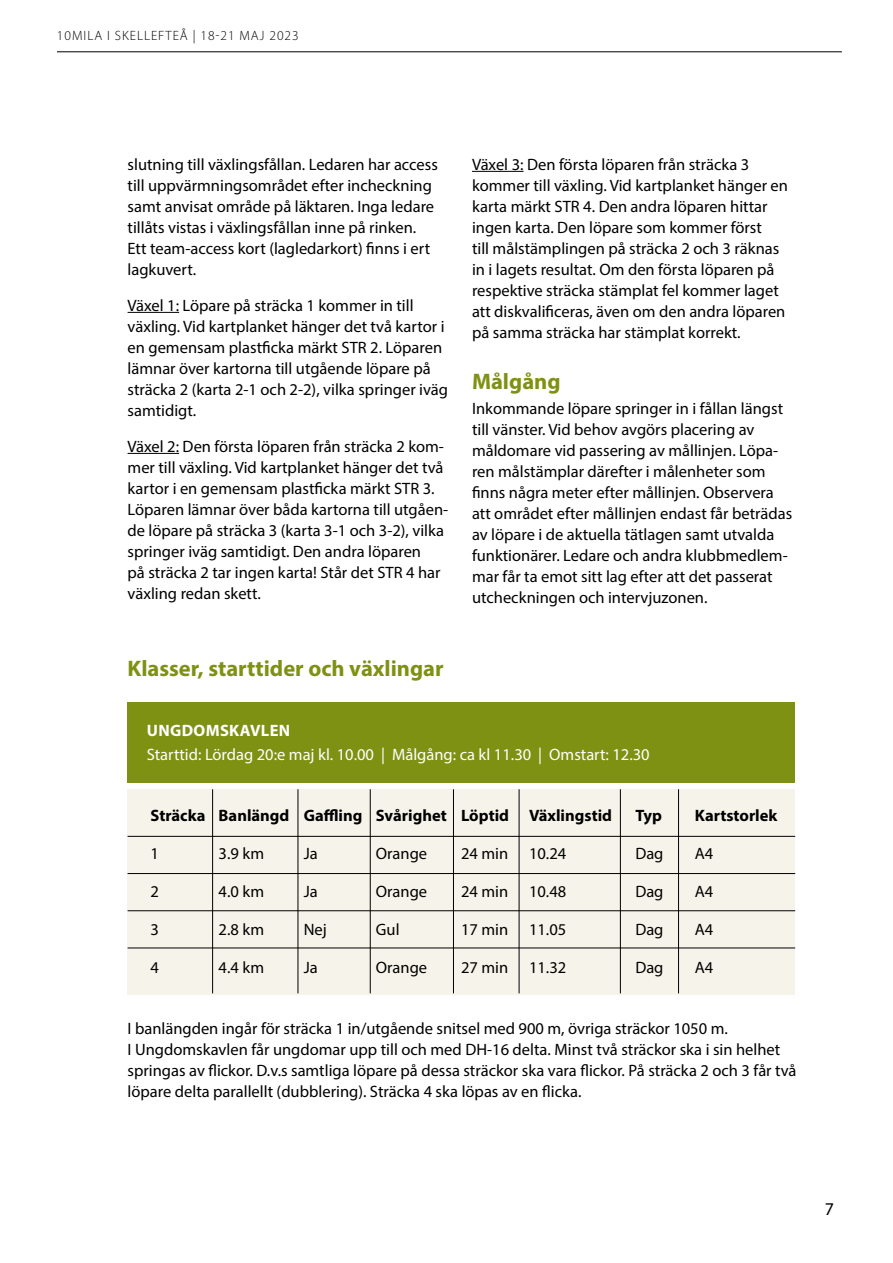
<style>
.page{position:relative;width:893px;height:1263px;background:#fff}
.page>*{position:absolute;margin:0;border:0;box-sizing:border-box;transform-origin:0 0}
.t1{font:700 22.5px "Myriad Pro";color:#7f9112}
.t2{font:18px "Myriad Pro";color:#000}
.t3{font:16.5px/21px "Myriad Pro";color:#000}
.t4{font:700 16.5px "Myriad Pro";color:#000}
.t5{font:16.5px "Myriad Pro";color:#fff}
.t6{font:700 16.5px "Myriad Pro";letter-spacing:.02em;color:#fff}
.t7{font:13.5px "Myriad Variable Concept";letter-spacing:.07em;color:#000}
</style>
<div class="page">
<hr style="left:57px;top:51px;width:785px;height:1px;background:#000">
<hr style="left:128px;top:312px;width:51px;height:1px;background:#000">
<hr style="left:128px;top:453px;width:51px;height:1px;background:#000">
<hr style="left:472px;top:171px;width:52px;height:1px;background:#000">
<div style="left:128px;top:702px;width:667px;height:81px;background:#7f9112"></div>
<div style="left:128px;top:789px;width:667px;height:205px;background:#f6f4ea"></div>
<hr style="left:128px;top:836px;width:667px;height:1px;background:#000">
<hr style="left:128px;top:910px;width:667px;height:1px;background:#000">
<hr style="left:128px;top:873px;width:667px;height:1px;background:#000">
<hr style="left:128px;top:948px;width:667px;height:1px;background:#000">
<hr style="left:212px;top:789px;width:1px;height:204px;background:#000">
<hr style="left:370px;top:789px;width:1px;height:204px;background:#000">
<hr style="left:519px;top:789px;width:1px;height:204px;background:#000">
<hr style="left:298px;top:789px;width:1px;height:204px;background:#000">
<hr style="left:453px;top:789px;width:1px;height:204px;background:#000">
<hr style="left:620px;top:789px;width:1px;height:204px;background:#000">
<hr style="left:678px;top:789px;width:1px;height:204px;background:#000">
<p class="t7" style="left:57px;top:27px;width:243px">10MILA I SKELLEFTEÅ | 18-21 MAJ 2023</p>
<p class="t3" style="left:128px;top:153px;width:312px">slutning till växlingsfållan. Ledaren har access till uppvärmningsområdet efter incheckning samt anvisat område på läktaren. Inga ledare tillåts vistas i växlingsfållan inne på rinken.<br>Ett team-access kort (lagledarkort) finns i ert lagkuvert.</p>
<p class="t3" style="left:128px;top:294px;width:322px">Växel 1: Löpare på sträcka 1 kommer in till växling. Vid kartplanket hänger det två kartor i en gemensam plastficka märkt STR 2. Löparen lämnar över kartorna till utgående löpare på sträcka 2 (karta 2-1 och 2-2), vilka springer iväg samtidigt.</p>
<p class="t3" style="left:128px;top:435px;width:322px">Växel 2: Den första löparen från sträcka 2 kom&shy;mer till växling. Vid kartplanket hänger det två kartor i en gemensam plastficka märkt STR 3.<br>Löparen lämnar över båda kartorna till utgåen&shy;de löpare på sträcka 3 (karta 3-1 och 3-2), vilka springer iväg samtidigt. Den andra löparen<br>på sträcka 2 tar ingen karta! Står det STR 4 har växling redan skett.</p>
<h1 class="t1" style="left:128px;top:654px;width:318px">Klasser, starttider och växlingar</h1>
<p class="t3" style="left:472px;top:153px;width:318px">Växel 3: Den första löparen från sträcka 3 kommer till växling. Vid kartplanket hänger en karta märkt STR 4. Den andra löparen hittar ingen karta. Den löpare som kommer först<br>till målstämplingen på sträcka 2 och 3 räknas in i lagets resultat. Om den första löparen på respektive sträcka stämplat fel kommer laget att diskvalificeras, även om den andra löparen på samma sträcka har stämplat korrekt.</p>
<h1 class="t1" style="left:472px;top:366px;width:90px">Målgång</h1>
<p class="t3" style="left:472px;top:398px;width:322px">Inkommande löpare springer in i fållan längst till vänster. Vid behov avgörs placering av måldomare vid passering av mållinjen. Löpa&shy;ren målstämplar därefter i målenheter som finns några meter efter mållinjen. Observera att området efter mållinjen endast får beträdas av löpare i de aktuella tätlagen samt utvalda funktionärer. Ledare och andra klubbmedlem&shy;mar får ta emot sitt lag efter att det passerat utcheckningen och intervjuzonen.</p>
<p class="t6" style="left:147px;top:719px;width:145px">UNGDOMSKAVLEN</p>
<p class="t5" style="left:147px;top:744px;width:504px">Starttid: Lördag 20:e maj kl. 10.00 | Målgång: ca kl 11.30 | Omstart: 12.30</p>
<p class="t4" style="left:151px;top:804px;width:463px">Sträcka Banlängd Gaffling Svårighet Löptid Växlingstid</p>
<p class="t4" style="left:635px;top:804px;width:28px">Typ</p>
<p class="t4" style="left:695px;top:804px;width:84px">Kartstorlek</p>
<p class="t3" style="left:151px;top:842px;width:10px">1</p>
<p class="t3" style="left:219px;top:842px;width:47px">3.9 km</p>
<p class="t3" style="left:304px;top:842px;width:16px">Ja</p>
<p class="t3" style="left:376px;top:842px;width:53px">Orange</p>
<p class="t3" style="left:461px;top:842px;width:49px">24 min</p>
<p class="t3" style="left:529px;top:842px;width:39px">10.24</p>
<p class="t3" style="left:635px;top:842px;width:30px">Dag</p>
<p class="t3" style="left:695px;top:842px;width:20px">A4</p>
<p class="t3" style="left:151px;top:881px;width:10px">2</p>
<p class="t3" style="left:219px;top:881px;width:47px">4.0 km</p>
<p class="t3" style="left:304px;top:881px;width:16px">Ja</p>
<p class="t3" style="left:376px;top:881px;width:53px">Orange</p>
<p class="t3" style="left:461px;top:881px;width:49px">24 min</p>
<p class="t3" style="left:529px;top:881px;width:39px">10.48</p>
<p class="t3" style="left:635px;top:881px;width:30px">Dag</p>
<p class="t3" style="left:695px;top:881px;width:20px">A4</p>
<p class="t3" style="left:151px;top:919px;width:10px">3</p>
<p class="t3" style="left:219px;top:919px;width:47px">2.8 km</p>
<p class="t3" style="left:304px;top:919px;width:25px">Nej</p>
<p class="t3" style="left:376px;top:919px;width:25px">Gul</p>
<p class="t3" style="left:461px;top:919px;width:49px">17 min</p>
<p class="t3" style="left:529px;top:919px;width:39px">11.05</p>
<p class="t3" style="left:635px;top:919px;width:30px">Dag</p>
<p class="t3" style="left:695px;top:919px;width:20px">A4</p>
<p class="t3" style="left:151px;top:957px;width:10px">4</p>
<p class="t3" style="left:219px;top:957px;width:47px">4.4 km</p>
<p class="t3" style="left:304px;top:957px;width:16px">Ja</p>
<p class="t3" style="left:376px;top:957px;width:53px">Orange</p>
<p class="t3" style="left:461px;top:957px;width:49px">27 min</p>
<p class="t3" style="left:529px;top:957px;width:39px">11.32</p>
<p class="t3" style="left:635px;top:957px;width:30px">Dag</p>
<p class="t3" style="left:695px;top:957px;width:20px">A4</p>
<p class="t3" style="left:128px;top:1018px;width:670px">I banlängden ingår för sträcka 1 in/utgående snitsel med 900 m, övriga sträckor 1050 m.<br>I Ungdomskavlen får ungdomar upp till och med DH-16 delta. Minst två sträckor ska i sin helhet springas av flickor. D.v.s samtliga löpare på dessa sträckor ska vara flickor. På sträcka 2 och 3 får två löpare delta parallellt (dubblering). Sträcka 4 ska löpas av en flicka.</p>
<p class="t2" style="left:825px;top:1198px;width:11px">7</p>
</div>
